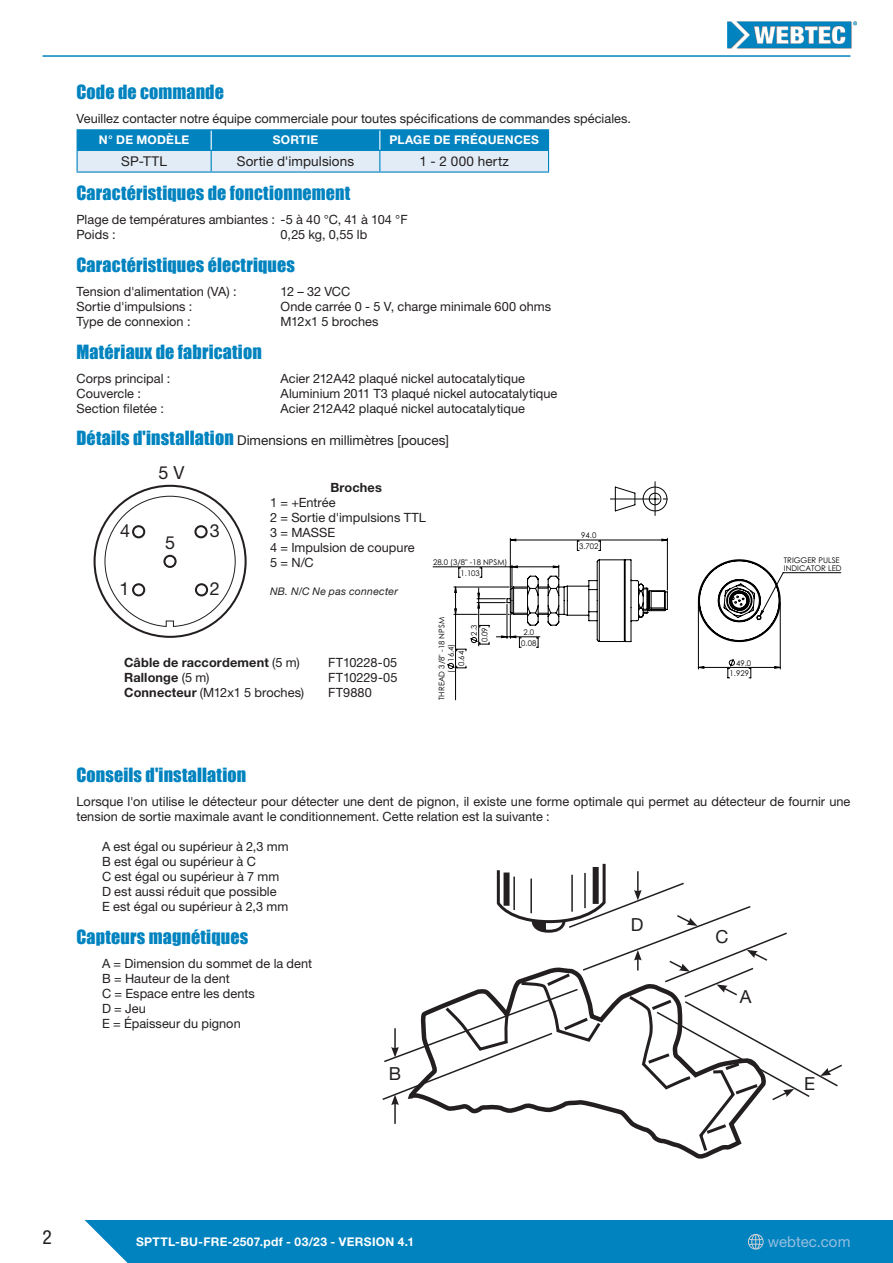
<style>
.page{position:relative;width:893px;height:1263px;background:#fff}
.page>*{position:absolute;margin:0;border:0;box-sizing:border-box;transform-origin:0 0}
.t1{font:condensed 19.5px "Helvetica Neue LT Std";color:#231f20}
.Specifications_heading{font:18px "Impact";letter-spacing:.01em;color:#0083bf}
.Specifications_text{font:18px "Helvetica Neue LT Std";color:#231f20}
.t2{font:15px "Helvetica Neue LT Std";letter-spacing:.005em;color:#94bee0}
.Specifications_heading-2{font:13.5px "Helvetica Neue LT Std";color:#231f20}
.Table_text{font:13.5px "Helvetica Neue LT Std";letter-spacing:.01em;color:#231f20}
.Specifications_text-2{font:12.75px/15px "Helvetica Neue LT Std";color:#231f20}
.Specifications_text_bold{font:12.75px "Helvetica Neue LT Std";letter-spacing:.005em;color:#231f20}
.Specifications_text_bold-2{font:700 12.75px "Helvetica Neue LT Std";letter-spacing:.01em;color:#231f20}
.Table_heading{font:700 12px "Helvetica Neue LT Std";letter-spacing:.02em;color:#fff}
.Table_footnote_italic{font:italic 10.5px "Helvetica Neue LT Std";letter-spacing:.02em;color:#231f20}
.t3{font:7.8px/10.5px "Century Gothic";color:#000001}
.s1{font-family:"Impact";font-size:18px;color:#0083bf}
.s2{font-weight:400}
.s3{font-weight:700}
</style>
<div class="page">
<img style="left:727px;top:21px;width:131px;height:28px">
<hr style="left:43px;top:55px;width:807px;height:2px;background:#0083bf">
<div style="left:0;top:1220px;width:893px;height:43px;background:#0083bf"></div>
<svg style="left:748px;top:1234px;width:16px;height:15px"></svg>
<svg style="left:0;top:1220px;width:128px;height:43px"></svg>
<hr style="left:77px;top:171px;width:134px;height:2px;background:#0083bf">
<hr style="left:211px;top:171px;width:169px;height:2px;background:#0083bf">
<hr style="left:380px;top:171px;width:169px;height:2px;background:#0083bf">
<hr style="left:77px;top:129px;width:134px;height:1px;background:#0083bf">
<hr style="left:211px;top:129px;width:169px;height:1px;background:#0083bf">
<hr style="left:380px;top:129px;width:169px;height:1px;background:#0083bf">
<svg style="left:77px;top:130px;width:472px;height:42px;background:#6fb7da"></svg>
<hr style="left:77px;top:150px;width:134px;height:1px;background:#0083bf">
<hr style="left:211px;top:150px;width:169px;height:1px;background:#0083bf">
<hr style="left:380px;top:150px;width:169px;height:1px;background:#0083bf">
<svg style="left:444px;top:1101px;width:309px;height:53px"></svg>
<svg style="left:382px;top:882px;width:456px;height:219px"></svg>
<svg style="left:495px;top:863px;width:112px;height:71px"></svg>
<hr style="left:394px;top:1028px;width:2px;height:21px;background:#231f20">
<svg style="left:391px;top:1047px;width:8px;height:10px"></svg>
<hr style="left:394px;top:1103px;width:2px;height:21px;background:#231f20">
<svg style="left:391px;top:1094px;width:8px;height:11px"></svg>
<hr style="left:637px;top:871px;width:2px;height:21px;background:#231f20">
<svg style="left:634px;top:890px;width:8px;height:10px"></svg>
<svg style="left:634px;top:950px;width:8px;height:20px"></svg>
<svg style="left:820px;top:1063px;width:22px;height:13px"></svg>
<svg style="left:771px;top:1089px;width:23px;height:12px"></svg>
<svg style="left:668px;top:959px;width:22px;height:13px"></svg>
<svg style="left:716px;top:984px;width:23px;height:13px"></svg>
<svg style="left:675px;top:914px;width:22px;height:12px"></svg>
<svg style="left:747px;top:950px;width:22px;height:12px"></svg>
<svg style="left:610px;top:482px;width:58px;height:33px"></svg>
<svg style="left:132px;top:525px;width:77px;height:72px"></svg>
<svg style="left:446px;top:538px;width:335px;height:131px"></svg>
<p class="Specifications_heading" style="left:77px;top:78px;width:149px">Code de commande</p>
<p class="Specifications_text-2" style="left:77px;top:111px;width:556px">Veuillez contacter notre équipe commerciale pour toutes spécifications de commandes spéciales.</p>
<p class="Table_heading" style="left:99px;top:133px;width:92px">N° DE MODÈLE</p>
<p class="Table_heading" style="left:273px;top:133px;width:47px">SORTIE</p>
<p class="Table_heading" style="left:389px;top:133px;width:151px">PLAGE DE FRÉQUENCES</p>
<p class="Table_text" style="left:121px;top:153px;width:47px">SP-TTL</p>
<p class="Table_text" style="left:237px;top:153px;width:119px">Sortie d'impulsions</p>
<p class="Table_text" style="left:419px;top:153px;width:91px">1 - 2 000 hertz</p>
<p class="Specifications_heading" style="left:77px;top:179px;width:275px">Caractéristiques de fonctionnement</p>
<p class="Specifications_text-2" style="left:77px;top:211px;width:333px">Plage de températures ambiantes : -5 à 40 °C, 41 à 104 °F</p>
<p class="Specifications_text-2" style="left:77px;top:226px;width:41px">Poids :</p>
<p class="Specifications_text-2" style="left:281px;top:226px;width:88px">0,25 kg, 0,55 lb</p>
<p class="Specifications_heading" style="left:77px;top:251px;width:220px">Caractéristiques électriques</p>
<p class="Specifications_text-2" style="left:77px;top:283px;width:162px">Tension d'alimentation (VA) :</p>
<p class="Specifications_text-2" style="left:281px;top:283px;width:71px">12 – 32 VCC</p>
<p class="Specifications_text-2" style="left:77px;top:298px;width:117px">Sortie d'impulsions :</p>
<p class="Specifications_text-2" style="left:281px;top:298px;width:272px">Onde carrée 0 - 5 V, charge minimale 600 ohms</p>
<p class="Specifications_text-2" style="left:77px;top:313px;width:116px">Type de connexion :</p>
<p class="Specifications_text-2" style="left:281px;top:313px;width:99px">M12x1 5 broches</p>
<p class="Specifications_heading" style="left:77px;top:338px;width:187px">Matériaux de fabrication</p>
<p class="Specifications_text-2" style="left:77px;top:370px;width:95px">Corps principal :</p>
<p class="Specifications_text-2" style="left:281px;top:370px;width:246px">Acier 212A42 plaqué nickel autocatalytique</p>
<p class="Specifications_text-2" style="left:77px;top:385px;width:66px">Couvercle :</p>
<p class="Specifications_text-2" style="left:281px;top:385px;width:278px">Aluminium 2011 T3 plaqué nickel autocatalytique</p>
<p class="Specifications_text-2" style="left:77px;top:400px;width:89px">Section filetée :</p>
<p class="Specifications_text-2" style="left:281px;top:400px;width:246px">Acier 212A42 plaqué nickel autocatalytique</p>
<p class="Specifications_heading-2" style="left:77px;top:433px;width:374px"><span class="s1">Détails d'installation</span> Dimensions en millimètres [pouces]</p>
<p class="Specifications_text" style="left:158px;top:461px;width:28px">5 V</p>
<p class="Specifications_text" style="left:120px;top:520px;width:12px">4</p>
<p class="Specifications_text" style="left:210px;top:520px;width:12px">3</p>
<p class="Specifications_text" style="left:165px;top:532px;width:12px">5</p>
<p class="Specifications_text" style="left:119px;top:578px;width:12px">1</p>
<p class="Specifications_text" style="left:210px;top:578px;width:12px">2</p>
<p class="Specifications_text_bold-2" style="left:330px;top:479px;width:53px">Broches</p>
<p class="Specifications_text-2" style="left:270px;top:494px;width:67px">1 = +Entrée</p>
<p class="Specifications_text-2" style="left:270px;top:509px;width:157px">2 = Sortie d'impulsions TTL</p>
<p class="Specifications_text-2" style="left:270px;top:524px;width:67px">3 = MASSE</p>
<p class="Specifications_text-2" style="left:270px;top:539px;width:146px">4 = Impulsion de coupure</p>
<p class="Specifications_text-2" style="left:270px;top:554px;width:45px">5 = N/C</p>
<p class="Table_footnote_italic" style="left:270px;top:584px;width:129px">NB. N/C Ne pas connecter</p>
<p class="t3" style="left:433px;top:557px;width:76px;text-align:center">28.0 (3/8" -18 NPSM)<br>1.103</p>
<p class="Specifications_text_bold-2" style="left:124px;top:654px;width:177px">Câble de raccordement <span class="s2">(5 m)</span></p>
<p class="Specifications_text_bold" style="left:328px;top:655px;width:71px">FT10228-05</p>
<p class="Specifications_text_bold-2" style="left:124px;top:669px;width:87px">Rallonge <span class="s2">(5 m)</span></p>
<p class="Specifications_text_bold" style="left:328px;top:670px;width:71px">FT10229-05</p>
<p class="Specifications_text_bold" style="left:124px;top:685px;width:181px"><span class="s3">Connecteur</span> (M12x1 5 broches)</p>
<p class="Specifications_text_bold" style="left:328px;top:685px;width:45px">FT9880</p>
<p class="t3" style="left:437px;top:700px;width:84px;line-height:9.3px;text-align:center;rotate:-90deg">THREAD 3/8" -18 NPSM ( 16.4)</p>
<p class="t3" style="left:469px;top:642px;width:19px;text-align:right;rotate:-90deg">2.3<br>0.09</p>
<p class="t3" style="left:456px;top:666px;width:17px;rotate:-90deg">0.64</p>
<p class="t3" style="left:521px;top:627px;width:17px">2.0<br>0.08</p>
<p class="t3" style="left:579px;top:530px;width:21px">94.0<br>3.702</p>
<p class="t3" style="left:784px;top:557px;width:59px;line-height:7.5px">TRIGGER PULSE<br>INDICATOR LED</p>
<p class="t3" style="left:730px;top:657px;width:23px;text-align:right">49.0<br>1.929</p>
<p class="Specifications_heading" style="left:77px;top:761px;width:171px">Conseils d'installation</p>
<p class="Specifications_text-2" style="left:77px;top:794px;width:775px">Lorsque l'on utilise le détecteur pour détecter une dent de pignon, il existe une forme optimale qui permet au détecteur de fournir une tension de sortie maximale avant le conditionnement. Cette relation est la suivante :</p>
<p class="Specifications_text-2" style="left:102px;top:839px;width:188px">A est égal ou supérieur à 2,3 mm</p>
<p class="Specifications_text-2" style="left:102px;top:854px;width:155px">B est égal ou supérieur à C</p>
<p class="Specifications_text-2" style="left:102px;top:869px;width:179px">C est égal ou supérieur à 7 mm</p>
<p class="Specifications_text-2" style="left:102px;top:884px;width:176px">D est aussi réduit que possible</p>
<p class="Specifications_text-2" style="left:102px;top:899px;width:188px">E est égal ou supérieur à 2,3 mm</p>
<p class="Specifications_heading" style="left:77px;top:923px;width:173px">Capteurs magnétiques</p>
<p class="Specifications_text-2" style="left:102px;top:956px;width:212px">A = Dimension du sommet de la dent</p>
<p class="Specifications_text-2" style="left:102px;top:971px;width:129px">B = Hauteur de la dent</p>
<p class="Specifications_text-2" style="left:102px;top:986px;width:154px">C = Espace entre les dents</p>
<p class="Specifications_text-2" style="left:102px;top:1001px;width:45px">D = Jeu</p>
<p class="Specifications_text-2" style="left:102px;top:1016px;width:140px">E = Épaisseur du pignon</p>
<p class="Specifications_text" style="left:389px;top:1063px;width:14px">B</p>
<p class="Specifications_text" style="left:631px;top:913px;width:14px">D</p>
<p class="Specifications_text" style="left:715px;top:926px;width:14px">C</p>
<p class="Specifications_text" style="left:740px;top:986px;width:13px">A</p>
<p class="Specifications_text" style="left:804px;top:1073px;width:12px">E</p>
<h1 class="t1" style="left:43px;top:1225px;width:11px">2</h1>
<p class="t2" style="left:768px;top:1232px;width:84px">webtec.com</p>
<p class="Table_heading" style="left:136px;top:1234px;width:280px">SPTTL-BU-FRE-2507.pdf - 03/23 - VERSION 4.1</p>
</div>
